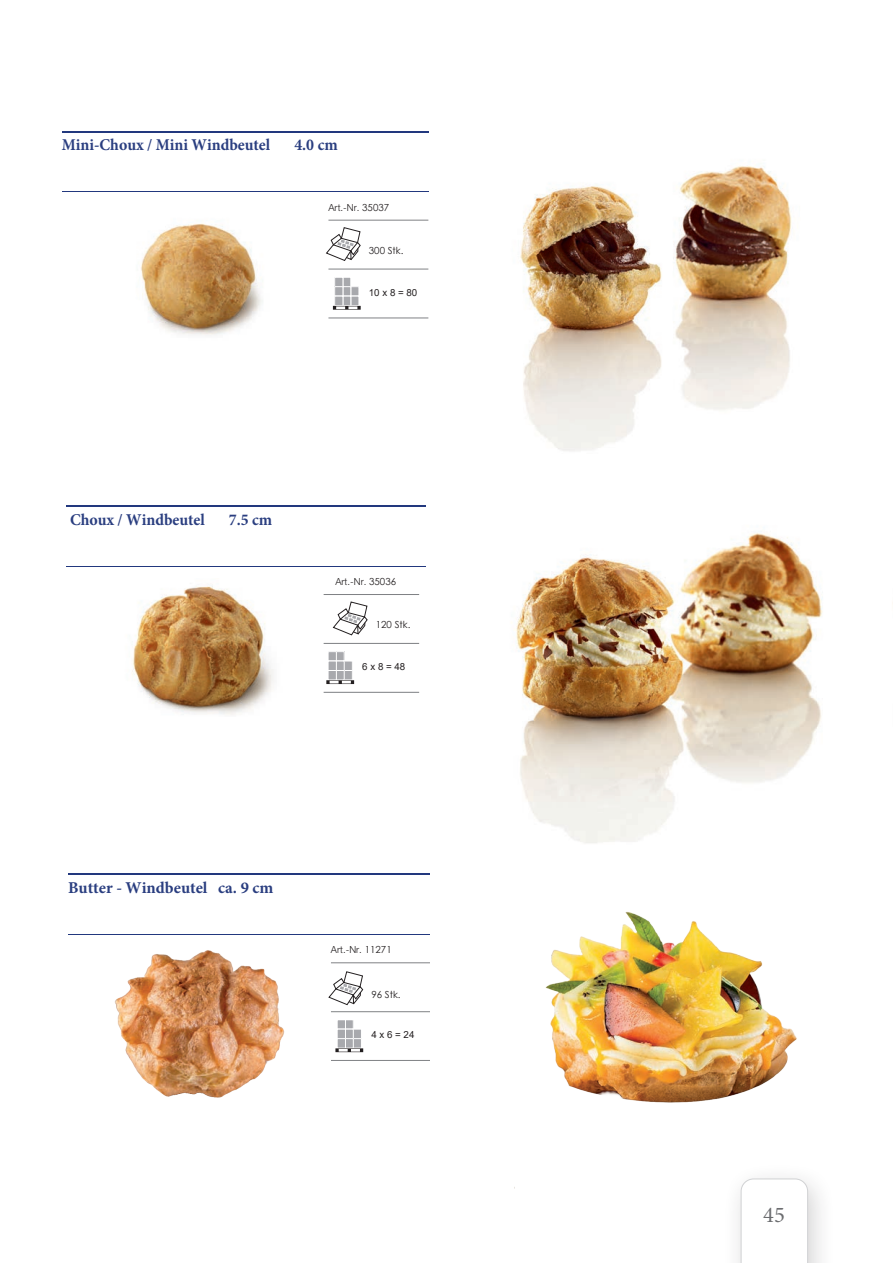
<style>
.page{position:relative;width:893px;height:1263px;background:#fff}
.page>*{position:absolute;margin:0;border:0;box-sizing:border-box;transform-origin:0 0}
.t1{font:22.5px "Minion Pro";color:#6c6d70}
.t2{font:700 16.5px "Minion Pro";color:#2a3e80;scale:.96 1}
.t3{font:700 16.5px "Minion Pro";color:#2a3e80}
.t4{font:300 9.75px "Helvetica Neue LT Std";color:#231f20}
.t5{font:9.75px "Century Gothic";color:#231f20}
.t6{font:9.75px "Arial";color:#231f20}
.s1{font-family:"Century Gothic";font-weight:400}
</style>
<div class="page">
<hr style="left:66px;top:566px;width:359px;height:1px;background:#22387e">
<svg style="left:333px;top:602px;width:34px;height:33px"></svg>
<hr style="left:324px;top:643px;width:95px;height:1px;background:#808285">
<hr style="left:324px;top:594px;width:95px;height:1px;background:#808285">
<hr style="left:324px;top:692px;width:95px;height:1px;background:#808285">
<div style="left:336px;top:652px;width:8px;height:9px;background:#a8a9ad"></div>
<div style="left:336px;top:651px;width:8px;height:10px;border:1px solid #fff"></div>
<div style="left:344px;top:661px;width:8px;height:9px;background:#a8a9ad"></div>
<div style="left:344px;top:661px;width:8px;height:10px;border:1px solid #fff"></div>
<div style="left:336px;top:661px;width:8px;height:9px;background:#a8a9ad"></div>
<div style="left:336px;top:661px;width:8px;height:10px;border:1px solid #fff"></div>
<div style="left:344px;top:670px;width:8px;height:10px;background:#a8a9ad"></div>
<div style="left:344px;top:670px;width:8px;height:10px;border:1px solid #fff"></div>
<div style="left:336px;top:670px;width:8px;height:10px;background:#a8a9ad"></div>
<div style="left:336px;top:670px;width:8px;height:10px;border:1px solid #fff"></div>
<div style="left:328px;top:652px;width:8px;height:9px;background:#a8a9ad"></div>
<div style="left:328px;top:651px;width:8px;height:10px;border:1px solid #fff"></div>
<div style="left:328px;top:661px;width:8px;height:9px;background:#a8a9ad"></div>
<div style="left:328px;top:661px;width:8px;height:10px;border:1px solid #fff"></div>
<div style="left:328px;top:670px;width:8px;height:10px;background:#a8a9ad"></div>
<div style="left:328px;top:670px;width:8px;height:10px;border:1px solid #fff"></div>
<svg style="left:326px;top:680px;width:28px;height:4px"></svg>
<hr style="left:66px;top:505px;width:359px;height:2px;background:#22387e">
<hr style="left:68px;top:873px;width:361px;height:2px;background:#22387e">
<hr style="left:68px;top:934px;width:361px;height:1px;background:#22387e">
<svg style="left:329px;top:971px;width:34px;height:34px"></svg>
<hr style="left:331px;top:1011px;width:98px;height:1px;background:#808285">
<hr style="left:331px;top:962px;width:98px;height:1px;background:#808285">
<hr style="left:331px;top:1060px;width:98px;height:1px;background:#808285">
<div style="left:345px;top:1020px;width:8px;height:9px;background:#a8a9ad"></div>
<div style="left:345px;top:1020px;width:8px;height:9px;border:1px solid #fff"></div>
<div style="left:353px;top:1029px;width:8px;height:9px;background:#a8a9ad"></div>
<div style="left:353px;top:1029px;width:9px;height:10px;border:1px solid #fff"></div>
<div style="left:345px;top:1029px;width:8px;height:9px;background:#a8a9ad"></div>
<div style="left:345px;top:1029px;width:8px;height:10px;border:1px solid #fff"></div>
<div style="left:353px;top:1038px;width:8px;height:10px;background:#a8a9ad"></div>
<div style="left:353px;top:1038px;width:9px;height:10px;border:1px solid #fff"></div>
<div style="left:345px;top:1038px;width:8px;height:10px;background:#a8a9ad"></div>
<div style="left:345px;top:1038px;width:8px;height:10px;border:1px solid #fff"></div>
<div style="left:337px;top:1020px;width:8px;height:9px;background:#a8a9ad"></div>
<div style="left:337px;top:1020px;width:9px;height:9px;border:1px solid #fff"></div>
<div style="left:337px;top:1029px;width:8px;height:9px;background:#a8a9ad"></div>
<div style="left:337px;top:1029px;width:9px;height:10px;border:1px solid #fff"></div>
<div style="left:337px;top:1038px;width:8px;height:10px;background:#a8a9ad"></div>
<div style="left:337px;top:1038px;width:9px;height:10px;border:1px solid #fff"></div>
<svg style="left:335px;top:1048px;width:28px;height:4px"></svg>
<hr style="left:62px;top:191px;width:366px;height:1px;background:#22387e">
<svg style="left:326px;top:227px;width:35px;height:34px"></svg>
<hr style="left:328px;top:269px;width:100px;height:1px;background:#808285">
<hr style="left:328px;top:220px;width:100px;height:1px;background:#808285">
<hr style="left:328px;top:318px;width:100px;height:1px;background:#808285">
<div style="left:342px;top:277px;width:9px;height:10px;background:#a8a9ad"></div>
<div style="left:342px;top:277px;width:9px;height:10px;border:1px solid #fff"></div>
<div style="left:351px;top:287px;width:8px;height:9px;background:#a8a9ad"></div>
<div style="left:350px;top:287px;width:9px;height:9px;border:1px solid #fff"></div>
<div style="left:342px;top:287px;width:9px;height:9px;background:#a8a9ad"></div>
<div style="left:342px;top:287px;width:9px;height:9px;border:1px solid #fff"></div>
<div style="left:351px;top:296px;width:8px;height:10px;background:#a8a9ad"></div>
<div style="left:350px;top:296px;width:9px;height:10px;border:1px solid #fff"></div>
<div style="left:342px;top:296px;width:9px;height:10px;background:#a8a9ad"></div>
<div style="left:342px;top:296px;width:9px;height:10px;border:1px solid #fff"></div>
<div style="left:335px;top:277px;width:8px;height:10px;background:#a8a9ad"></div>
<div style="left:335px;top:277px;width:8px;height:10px;border:1px solid #fff"></div>
<div style="left:335px;top:287px;width:8px;height:9px;background:#a8a9ad"></div>
<div style="left:335px;top:287px;width:8px;height:9px;border:1px solid #fff"></div>
<div style="left:335px;top:296px;width:8px;height:10px;background:#a8a9ad"></div>
<div style="left:335px;top:296px;width:8px;height:10px;border:1px solid #fff"></div>
<svg style="left:333px;top:306px;width:28px;height:4px"></svg>
<hr style="left:62px;top:131px;width:366px;height:1px;background:#22387e">
<img style="left:115px;top:950px;width:170px;height:148px">
<img style="left:140px;top:223px;width:123px;height:112px">
<img style="left:132px;top:586px;width:142px;height:129px">
<img style="left:520px;top:166px;width:272px;height:285px">
<img style="left:516px;top:533px;width:307px;height:310px">
<img style="left:545px;top:911px;width:276px;height:352px">
<p class="t2" style="left:62px;top:133px;width:219px">Mini-Choux / Mini Windbeutel</p>
<p class="t2" style="left:294px;top:133px;width:47px">4.0 cm</p>
<p class="t4" style="left:328px;top:201px;width:62px">Art.-Nr. <span class="s1">35037</span></p>
<p class="t5" style="left:369px;top:244px;width:36px">300 Stk.</p>
<p class="t6" style="left:369px;top:286px;width:50px">10 x 8 = 80</p>
<p class="t2" style="left:70px;top:508px;width:142px">Choux / Windbeutel</p>
<p class="t2" style="left:229px;top:508px;width:47px">7.5 cm</p>
<p class="t4" style="left:335px;top:575px;width:62px">Art.-Nr. <span class="s1">35036</span></p>
<p class="t5" style="left:376px;top:619px;width:36px">120 Stk.</p>
<p class="t6" style="left:362px;top:660px;width:45px">6 x 8 = 48</p>
<p class="t3" style="left:68px;top:876px;width:207px">Butter - Windbeutel ca. 9 cm</p>
<p class="t4" style="left:331px;top:944px;width:62px">Art.-Nr. <span class="s1">11271</span></p>
<p class="t5" style="left:371px;top:989px;width:31px">96 Stk.</p>
<p class="t6" style="left:371px;top:1028px;width:45px">4 x 6 = 24</p>
<h1 class="t1" style="left:763px;top:1200px;width:23px">45</h1>
</div>
